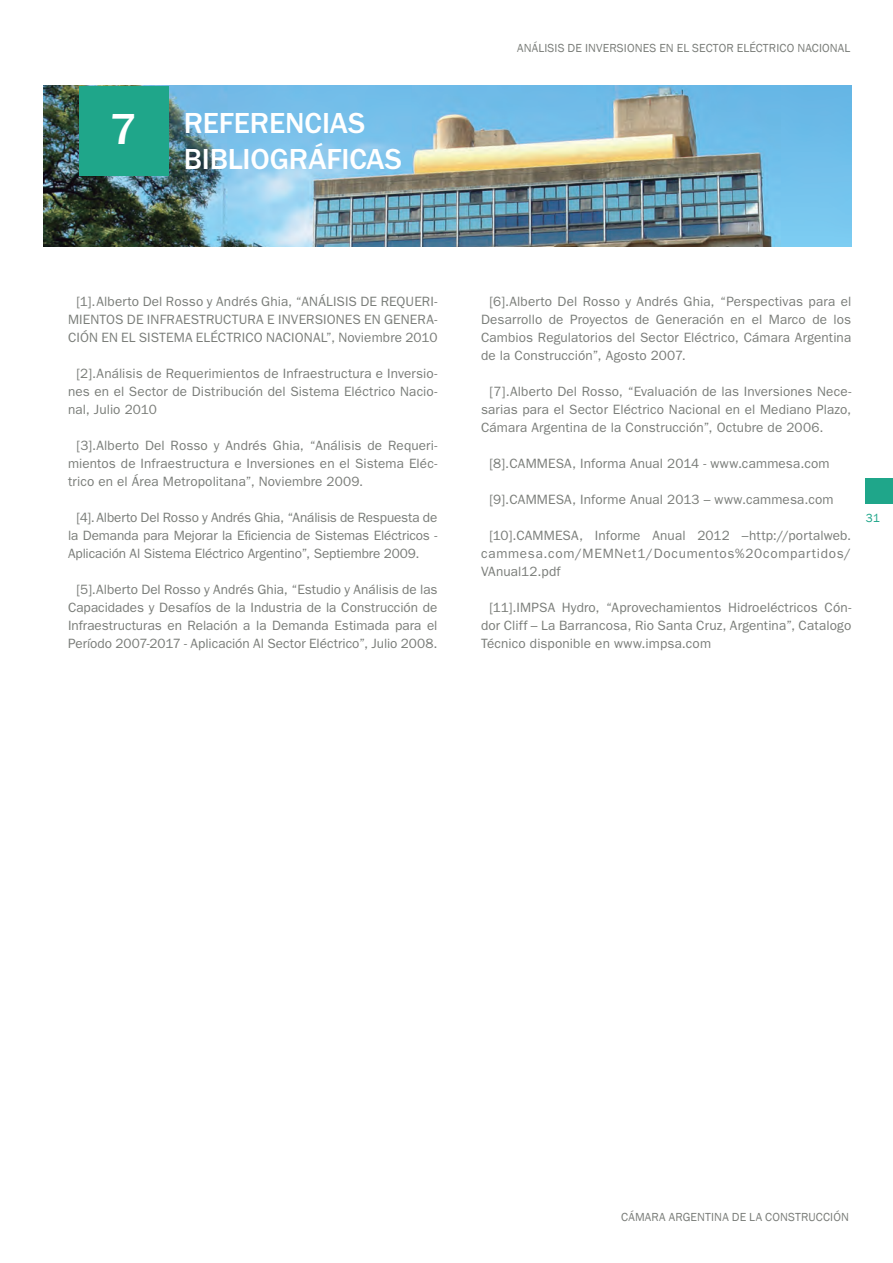
<style>
.page{position:relative;width:893px;height:1263px;background:#fff}
.page>*{position:absolute;margin:0;border:0;box-sizing:border-box;transform-origin:0 0}
.t1{font:500 45px "ITC Franklin Gothic Std";color:#fff}
.t2{font:500 30px "ITC Franklin Gothic Std";color:#fff}
.item_text{font:13.5px/18px "ITC Franklin Gothic Std";letter-spacing:.01em;color:#7a7d79;text-align:justify}
.t3{font:12px "Franklin Gothic";letter-spacing:.015em;color:#7a7d79}
.t4{font:12px "Franklin Gothic";color:#1fa68a}
</style>
<div class="page">
<div style="left:865px;top:478px;width:28px;height:26px;background:#1fa68a"></div>
<img style="left:43px;top:85px;width:808px;height:162px">
<div style="left:79px;top:86px;width:89px;height:89px;background:#1fa68a"></div>
<p class="t1" style="left:110px;top:104px;width:28px">7</p>
<p class="t2" style="left:184px;top:106px;width:183px">REFERENCIAS</p>
<p class="t2" style="left:184px;top:142px;width:220px">BIBLIOGRÁFICAS</p>
<p class="t3" style="left:517px;top:41px;width:335px">ANÁLISIS DE INVERSIONES EN EL SECTOR ELÉCTRICO NACIONAL</p>
<p class="item_text" style="left:68px;top:293px;width:371px;text-indent:9px">[1].Alberto Del Rosso y Andrés Ghia, “ANÁLISIS DE REQUERI-MIENTOS DE INFRAESTRUCTURA E INVERSIONES EN GENERA-CIÓN EN EL SISTEMA ELÉCTRICO NACIONAL”, Noviembre 2010</p>
<p class="item_text" style="left:68px;top:365px;width:371px;text-indent:9px">[2].Análisis de Requerimientos de Infraestructura e Inversio&shy;nes en el Sector de Distribución del Sistema Eléctrico Nacio&shy;nal, Julio 2010</p>
<p class="item_text" style="left:68px;top:437px;width:371px;text-indent:9px">[3].Alberto Del Rosso y Andrés Ghia, “Análisis de Requeri&shy;mientos de Infraestructura e Inversiones en el Sistema Eléc&shy;trico en el Área Metropolitana”, Noviembre 2009.</p>
<p class="item_text" style="left:68px;top:509px;width:371px;text-indent:9px">[4].Alberto Del Rosso y Andrés Ghia, “Análisis de Respuesta de la Demanda para Mejorar la Eficiencia de Sistemas Eléctricos - Aplicación Al Sistema Eléctrico Argentino”, Septiembre 2009.</p>
<p class="item_text" style="left:68px;top:581px;width:371px;text-indent:9px">[5].Alberto Del Rosso y Andrés Ghia, “Estudio y Análisis de las Capacidades y Desafíos de la Industria de la Construcción de Infraestructuras en Relación a la Demanda Estimada para el Período 2007-2017 - Aplicación Al Sector Eléctrico”, Julio 2008.</p>
<p class="item_text" style="left:481px;top:293px;width:372px;text-indent:9px">[6].Alberto Del Rosso y Andrés Ghia, “Perspectivas para el Desarrollo de Proyectos de Generación en el Marco de los Cambios Regulatorios del Sector Eléctrico, Cámara Argentina de la Construcción”, Agosto 2007.</p>
<p class="item_text" style="left:481px;top:383px;width:372px;text-indent:9px">[7].Alberto Del Rosso, “Evaluación de las Inversiones Nece&shy;sarias para el Sector Eléctrico Nacional en el Mediano Plazo, Cámara Argentina de la Construcción”, Octubre de 2006.</p>
<p class="item_text" style="left:489px;top:455px;width:342px">[8].CAMMESA, Informa Anual 2014 - www.cammesa.com</p>
<p class="item_text" style="left:489px;top:491px;width:346px">[9].CAMMESA, Informe Anual 2013 – www.cammesa.com</p>
<p class="item_text" style="left:481px;top:527px;width:372px;text-indent:9px">[10].CAMMESA, Informe Anual 2012 –http://portalweb. cammesa.com/MEMNet1/Documentos%20compartidos/ VAnual12.pdf</p>
<p class="item_text" style="left:481px;top:599px;width:372px;text-indent:9px">[11].IMPSA Hydro, “Aprovechamientos Hidroeléctricos Cón&shy;dor Cliff – La Barrancosa, Rio Santa Cruz, Argentina”, Catalogo Técnico disponible en www.impsa.com</p>
<p class="t4" style="left:866px;top:511px;width:15px">31</p>
<p class="t3" style="left:621px;top:1209px;width:229px">CÁMARA ARGENTINA DE LA CONSTRUCCIÓN</p>
</div>
